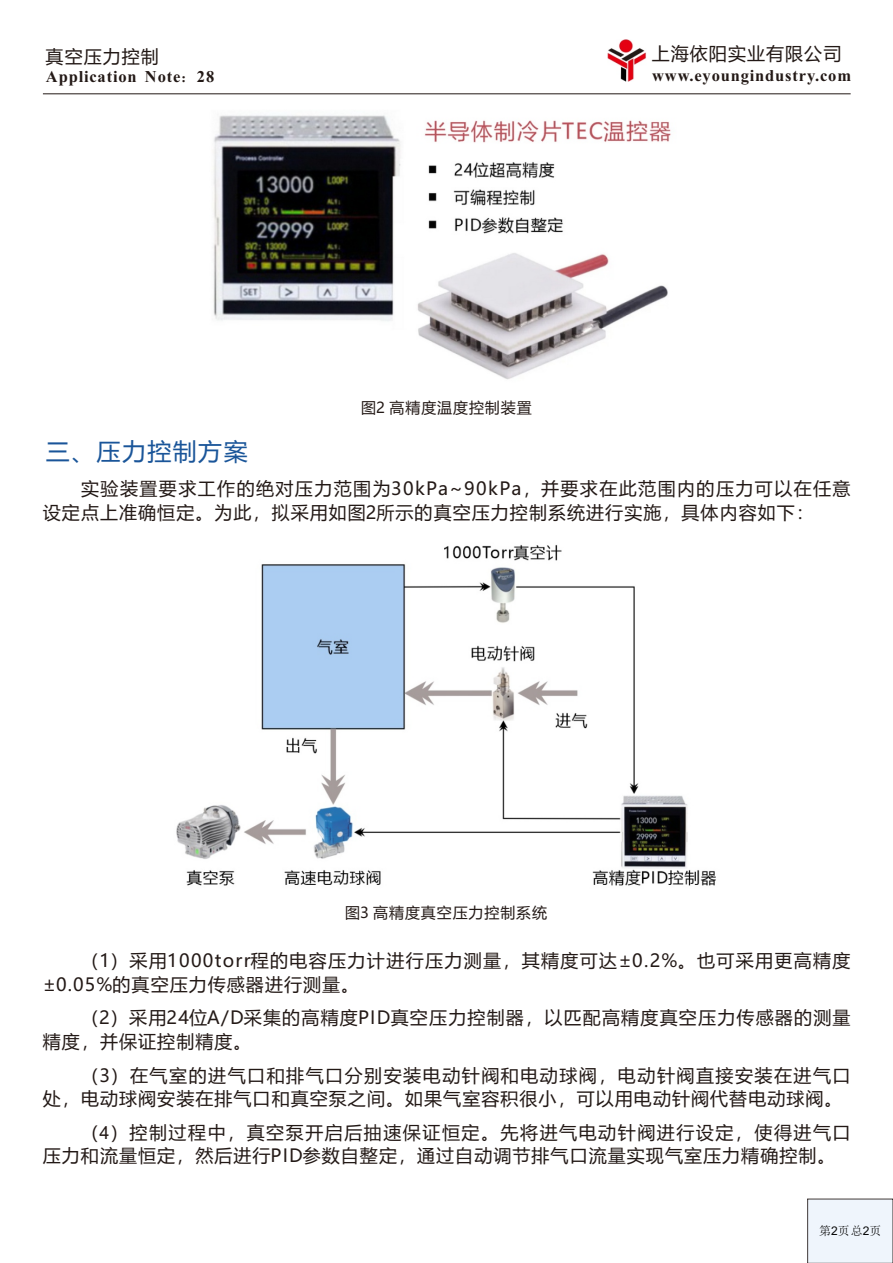
<style>
.page{position:relative;width:893px;height:1263px;background:#fff}
.page>*{position:absolute;margin:0;border:0;box-sizing:border-box;transform-origin:0 0}
.t1{font:24px "Microsoft Ya Hei";letter-spacing:.06em;color:#1a5599}
.t2{font:18px/23.7px "Microsoft Ya Hei";letter-spacing:.065em;color:#231916}
.t3{font:700 16.5px "Times New Roman";letter-spacing:.05em;color:#231916}
.t4{font:15px "Microsoft Ya Hei";letter-spacing:.06em;color:#231916}
.t5{font:12px "Sim Sun";color:#080808}
.s1{font-family:"Sim Sun";font-weight:400}
.s2{font-family:"Arial"}
</style>
<div class="page">
<hr style="left:43px;top:93px;width:808px;height:1px;background:#231916">
<img style="left:608px;top:40px;width:38px;height:42px">
<svg style="left:807px;top:1198px;width:86px;height:65px"></svg>
<img style="left:213px;top:115px;width:458px;height:265px">
<img style="left:176px;top:544px;width:540px;height:342px">
<p class="t2" style="left:46px;top:46px;width:115px">真空压力控制</p>
<p class="t3" style="left:46px;top:71px;width:170px">Application Note<span class="s1">：</span>28</p>
<p class="t2" style="left:652px;top:43px;width:191px">上海依阳实业有限公司</p>
<p class="t3" style="left:652px;top:70px;width:200px">www.eyoungindustry.com</p>
<p class="t4" style="left:361px;top:401px;width:172px">图2 高精度温度控制装置</p>
<h1 class="t1" style="left:46px;top:440px;width:203px">三、压力控制方案</h1>
<p class="t2" style="left:43px;top:478px;width:809px;text-indent:38px">实验装置要求工作的绝对压力范围为30kPa~90kPa，并要求在此范围内的压力可以在任意设定点上准确恒定。为此，拟采用如图2所示的真空压力控制系统进行实施，具体内容如下：</p>
<p class="t4" style="left:345px;top:906px;width:204px">图3 高精度真空压力控制系统</p>
<p class="t2" style="left:43px;top:950px;width:809px;text-indent:38px">（1）采用1000torr程的电容压力计进行压力测量，其精度可达±0.2%。也可采用更高精度±0.05%的真空压力传感器进行测量。</p>
<p class="t2" style="left:43px;top:1007px;width:809px;text-indent:38px">（2）采用24位A/D采集的高精度PID真空压力控制器，以匹配高精度真空压力传感器的测量精度，并保证控制精度。</p>
<p class="t2" style="left:43px;top:1064px;width:809px;text-indent:38px">（3）在气室的进气口和排气口分别安装电动针阀和电动球阀，电动针阀直接安装在进气口处，电动球阀安装在排气口和真空泵之间。如果气室容积很小，可以用电动针阀代替电动球阀。</p>
<p class="t2" style="left:43px;top:1121px;width:809px;text-indent:38px">（<span class="s2">4</span>）控制过程中，真空泵开启后抽速保证恒定。先将进气电动针阀进行设定，使得进气口压力和流量恒定，然后进行PID参数自整定，通过自动调节排气口流量实现气室压力精确控制。</p>
<p class="t5" style="left:819px;top:1225px;width:64px">第<span class="s2">2</span>页总<span class="s2">2</span>页</p>
</div>
